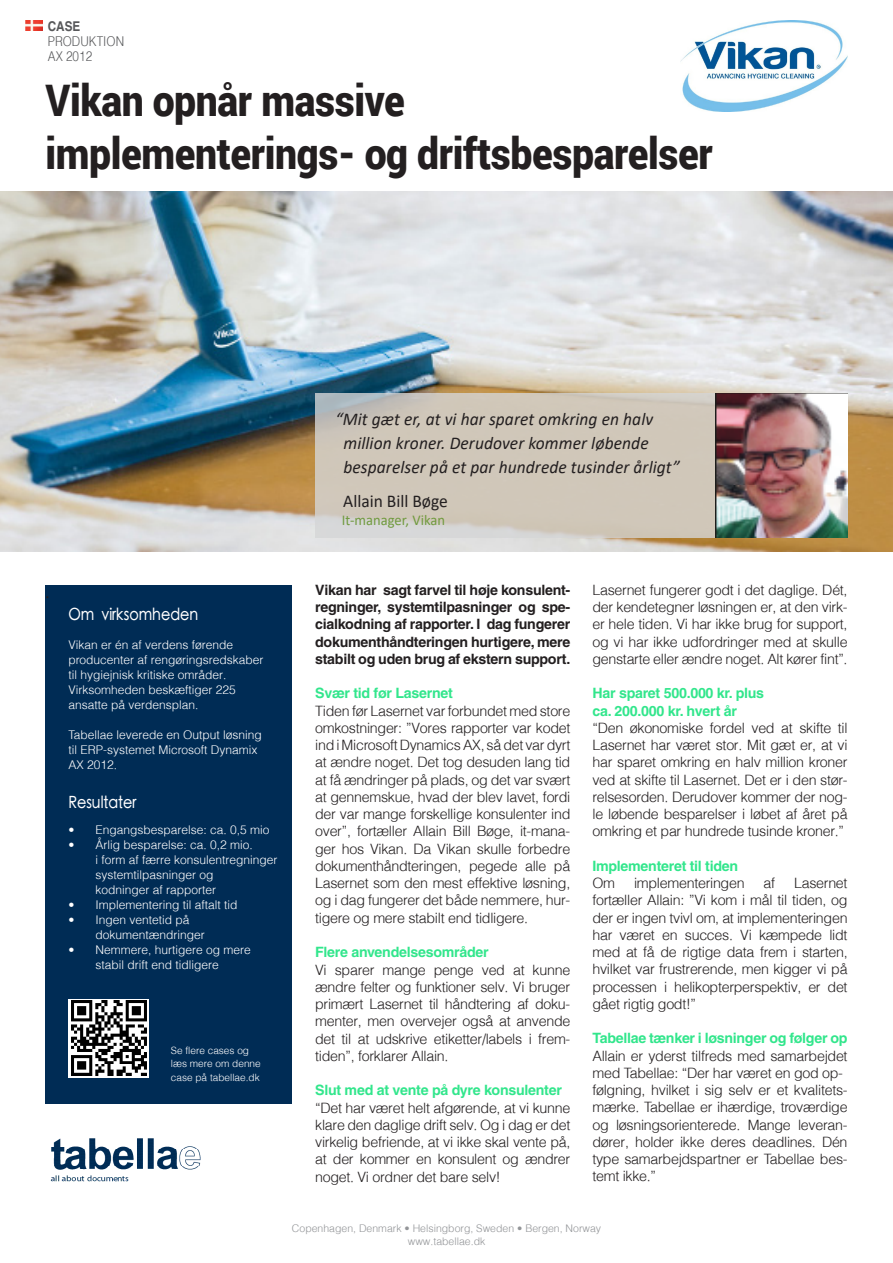
<style>
.page{position:relative;width:893px;height:1263px;background:#fff}
.page>*{position:absolute;margin:0;border:0;box-sizing:border-box;transform-origin:0 0}
.t1{font:900 43.5px "Roboto";letter-spacing:-.01em;color:#231f20;scale:.9 1}
.t2{font:italic 18px/24px "Calibri";letter-spacing:.005em;color:#231f20}
.t3{font:18px "Calibri";color:#231f20}
.t4{font:18px "Minion Pro";color:#231f20}
.t5{font:500 16.5px "ST Heiti K";color:#fff;scale:.87 1}
.t6{font:15px "Calibri";color:#709a3e}
.t7{font:300 14.25px/17.2px "Helv";letter-spacing:-.02em;color:#231f20;text-align:justify}
.t8{font:700 14.25px/17.2px "Helvetica";letter-spacing:-.02em;color:#231f20;text-align:justify}
.t9{font:700 14.25px "Helvetica";letter-spacing:-.02em;color:#32e68c}
.t10{font:300 13.5px "Helv";color:#57585a;scale:.87 1}
.t11{font:700 13.5px "Helvetica";color:#57585a;scale:.87 1}
.t12{font:300 12px/15px "Helv";color:#fff}
.t13{font:300 10.5px "Helv";color:#939598}
.t14{font:300 10.05px "Helv";color:#fff}
</style>
<div class="page">
<div style="left:45px;top:585px;width:247px;height:518px;background:#002c55"></div>
<img style="left:0;top:191px;width:893px;height:361px">
<svg style="left:315px;top:393px;width:401px;height:145px;fill:#d0c7b9"></svg>
<img style="left:716px;top:393px;width:132px;height:145px">
<img style="left:681px;top:20px;width:167px;height:92px">
<div style="left:68px;top:999px;width:81px;height:79px;background:linear-gradient(to bottom,#fff,#fff)"></div>
<img style="left:72px;top:1001px;width:75px;height:75px">
<img style="left:51px;top:1138px;width:150px;height:32px">
<img style="left:50px;top:1175px;width:79px;height:7px">
<img style="left:25px;top:20px;width:18px;height:11px">
<p class="t11" style="left:48px;top:18px;width:39px">CASE</p>
<p class="t10" style="left:48px;top:32px;width:89px">PRODUKTION</p>
<p class="t10" style="left:48px;top:47px;width:53px">AX 2012</p>
<p class="t1" style="left:45px;top:70px;width:401px">Vikan opnår massive</p>
<p class="t1" style="left:45px;top:123px;width:743px">implementerings- og driftsbesparelser</p>
<p class="t2" style="left:343px;top:406px;width:338px;text-indent:-8px">“Mit gæt er, at vi har sparet omkring en halv million kroner. Derudover kommer løbende besparelser på et par hundrede tusinder årligt”</p>
<p class="t3" style="left:343px;top:489px;width:106px">Allain Bill Bøge</p>
<p class="t6" style="left:342px;top:510px;width:105px">It-manager, Vikan</p>
<p class="t4" style="left:45px;top:580px;width:6px">.</p>
<p class="t5" style="left:68px;top:606px;width:151px">Om virksomheden</p>
<p class="t12" style="left:68px;top:636px;width:197px">Vikan er én af verdens førende producenter af rengøringsredskaber til hygiejnisk kritiske områder.<br>Virksomheden beskæftiger 225 ansatte på verdensplan.</p>
<p class="t12" style="left:68px;top:726px;width:195px">Tabellae leverede en Output løsning til ERP-systemet Microsoft Dynamix<br>AX 2012.</p>
<p class="t5" style="left:68px;top:794px;width:80px">Resultater</p>
<p class="t12" style="left:68px;top:822px;width:203px">• Engangsbesparelse: ca. 0,5 mio</p>
<p class="t12" style="left:95px;top:837px;width:184px;text-indent:-27px">• Årlig besparelse: ca. 0,2 mio.<br>i form af færre konsulentregninger systemtilpasninger og<br>kodninger af rapporter</p>
<p class="t12" style="left:68px;top:897px;width:171px">• Implementering til aftalt tid</p>
<p class="t12" style="left:95px;top:912px;width:111px;text-indent:-27px">• Ingen ventetid på dokumentændringer</p>
<p class="t12" style="left:68px;top:942px;width:184px;text-align:center">• Nemmere, hurtigere og mere stabil drift end tidligere</p>
<p class="t14" style="left:171px;top:1044px;width:80px">Se flere cases og</p>
<p class="t14" style="left:171px;top:1057px;width:91px">læs mere om denne</p>
<p class="t14" style="left:171px;top:1071px;width:90px">case på tabellae.dk</p>
<p class="t8" style="left:315px;top:581px;width:257px">Vikan har sagt farvel til høje konsulent&shy;regninger, systemtilpasninger og spe&shy;cialkodning af rapporter. I dag fungerer dokumenthåndteringen hurtigere, mere stabilt og uden brug af ekstern support.</p>
<p class="t9" style="left:315px;top:685px;width:139px">Svær tid før Lasernet</p>
<p class="t7" style="left:315px;top:702px;width:257px">Tiden før Lasernet var forbundet med store omkostninger: ”Vores rapporter var kodet ind i Microsoft Dynamics AX, så det var dyrt at ændre noget. Det tog desuden lang tid at få ændringer på plads, og det var svært at gennemskue, hvad der blev lavet, fordi der var mange forskellige konsulenter ind over”, fortæller Allain Bill Bøge, it-mana&shy;ger hos Vikan. Da Vikan skulle forbedre dokumenthåndteringen, pegede alle på Lasernet som den mest effektive løsning, og i dag fungerer det både nemmere, hur&shy;tigere og mere stabilt end tidligere.</p>
<p class="t9" style="left:315px;top:943px;width:175px">Flere anvendelsesområder</p>
<p class="t7" style="left:315px;top:960px;width:257px">Vi sparer mange penge ved at kunne ændre felter og funktioner selv. Vi bruger primært Lasernet til håndtering af doku&shy;menter, men overvejer også at anvende det til at udskrive etiketter/labels i frem&shy;tiden”, forklarer Allain.</p>
<p class="t9" style="left:315px;top:1081px;width:248px">Slut med at vente på dyre konsulenter</p>
<p class="t7" style="left:315px;top:1098px;width:257px">“Det har været helt afgørende, at vi kunne klare den daglige drift selv. Og i dag er det virkelig befriende, at vi ikke skal vente på, at der kommer en konsulent og ændrer noget. Vi ordner det bare selv!</p>
<p class="t7" style="left:592px;top:581px;width:257px">Lasernet fungerer godt i det daglige. Dét, der kendetegner løsningen er, at den virk&shy;er hele tiden. Vi har ikke brug for support, og vi har ikke udfordringer med at skulle genstarte eller ændre noget. Alt kører fint”.</p>
<p class="t9" style="left:592px;top:685px;width:173px">Har sparet 500.000 kr. plus</p>
<p class="t9" style="left:592px;top:702px;width:146px">ca. 200.000 kr. hvert år</p>
<p class="t7" style="left:592px;top:719px;width:257px">“Den økonomiske fordel ved at skifte til Lasernet har været stor. Mit gæt er, at vi har sparet omkring en halv million kroner ved at skifte til Lasernet. Det er i den stør&shy;relsesorden. Derudover kommer der nog&shy;le løbende besparelser i løbet af året på omkring et par hundrede tusinde kroner.”</p>
<p class="t9" style="left:592px;top:857px;width:147px">Implementeret til tiden</p>
<p class="t7" style="left:592px;top:874px;width:24px">Om</p>
<p class="t7" style="left:634px;top:874px;width:112px">implementeringen</p>
<p class="t7" style="left:764px;top:874px;width:13px">af</p>
<p class="t7" style="left:592px;top:874px;width:257px;text-indent:202px">Lasernet fortæller Allain: ”Vi kom i mål til tiden, og der er ingen tvivl om, at implementeringen har været en succes. Vi kæmpede lidt med at få de rigtige data frem i starten, hvilket var frustrerende, men kigger vi på processen i helikopterperspektiv, er det gået rigtig godt!”</p>
<p class="t9" style="left:592px;top:1030px;width:257px">Tabellae tænker i løsninger og følger op</p>
<p class="t7" style="left:592px;top:1046px;width:257px">Allain er yderst tilfreds med samarbejdet med Tabellae: “Der har været en god op-</p>
<p class="t7" style="left:592px;top:1081px;width:257px">følgning, hvilket i sig selv er et kvalitets-</p>
<p class="t7" style="left:592px;top:1098px;width:257px">mærke. Tabellae er ihærdige, troværdige og løsningsorienterede. Mange leveran&shy;dører, holder ikke deres deadlines. Dén type samarbejdspartner er Tabellae bes&shy;temt ikke.”</p>
<p class="t13" style="left:292px;top:1221px;width:311px">Copenhagen, Denmark • Helsingborg, Sweden • Bergen, Norway</p>
<p class="t13" style="left:408px;top:1235px;width:79px">www.tabellae.dk</p>
</div>
